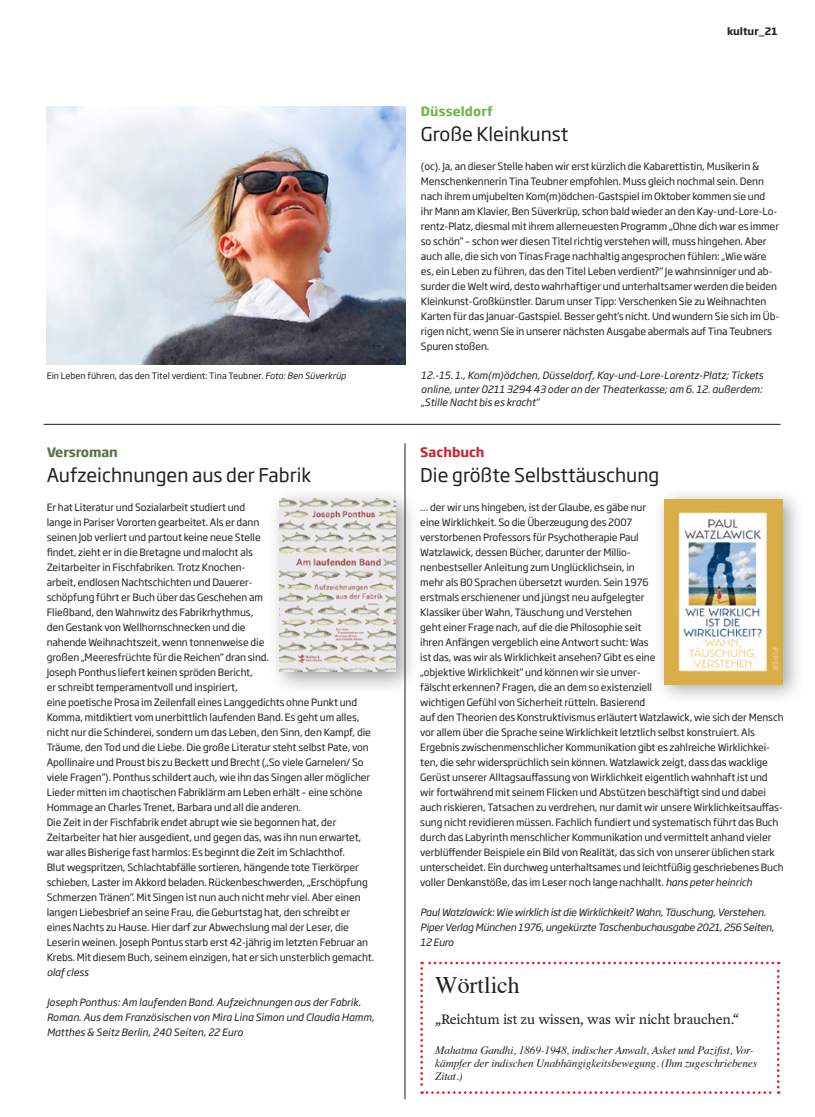
<style>
.page{position:relative;width:815px;height:1117px;background:#fff}
.page>*{position:absolute;margin:0;border:0;box-sizing:border-box;transform-origin:0 0}
.t1{font:23.75px "Times";color:#231f20}
.t2{font:18.75px "Soho Gothic Std";color:#231f20}
.t3{font:14.88px "Yoga OT";letter-spacing:-.01em;color:#231f20}
.t4{font:700 12.88px "Soho Gothic Std";letter-spacing:-.01em;color:#56714b}
.t5{font:700 12.88px "Soho Gothic Std";color:#d1232a}
.t6{font:700 12.5px "Soho Gothic Std";letter-spacing:.01em;color:#70b349}
.t7{font:italic 11.25px/13.2px "Times";letter-spacing:-.01em;color:#231f20}
.t8{font:10px/15px "Soho Gothic Std";letter-spacing:-.01em;color:#231f20}
.t9{font:italic 10px/15px "Soho Gothic Std";letter-spacing:-.005em;color:#231f20}
.t10{font:700 10px "Soho Gothic Std";color:#231f20}
.t11{font:8.75px "Soho Gothic Std";color:#231f20}
.s1{font-style:italic}
</style>
<div class="page">
<hr style="left:44px;top:424px;width:737px;height:1px;background:#231f20">
<hr style="left:405px;top:443px;width:1px;height:655px;background:#231f20">
<div style="left:653px;top:486px;width:152px;height:218px;background:#231f20;opacity:.4"></div>
<img style="left:664px;top:499px;width:118px;height:185px">
<div style="left:268px;top:487px;width:151px;height:207px;background:#231f20;opacity:.42"></div>
<img style="left:280px;top:498px;width:116px;height:173px">
<img style="left:47px;top:106px;width:359px;height:258px">
<svg style="left:420px;top:961px;width:360px;height:132px"></svg>
<p class="t11" style="left:47px;top:370px;width:301px">Ein Leben führen, das den Titel verdient: Tina Teubner. <span class="s1">Foto: Ben Süverkrüp</span></p>
<p class="t4" style="left:47px;top:443px;width:73px">Versroman</p>
<h2 class="t2" style="left:47px;top:463px;width:266px">Aufzeichnungen aus der Fabrik</h2>
<p class="t8" style="left:47px;top:499px;width:329px">Er hat Literatur und Sozialarbeit studiert und<br>lange in Pariser Vororten gearbeitet. Als er dann<br>seinen Job verliert und partout keine neue Stelle<br>findet, zieht er in die Bretagne und malocht als<br>Zeitarbeiter in Fischfabriken. Trotz Knochen-<br>arbeit, endlosen Nachtschichten und Dauerer-<br>schöpfung führt er Buch über das Geschehen am<br>Fließband, den Wahnwitz des Fabrikrhythmus,<br>den Gestank von Wellhornschnecken und die<br>nahende Weihnachtszeit, wenn tonnenweise die<br>großen „Meeresfrüchte für die Reichen“ dran sind.<br>Joseph Ponthus liefert keinen spröden Bericht,<br>er schreibt temperamentvoll und inspiriert,<br>eine poetische Prosa im Zeilenfall eines Langgedichts ohne Punkt und Komma, mitdiktiert vom unerbittlich laufenden Band. Es geht um alles, nicht nur die Schinderei, sondern um das Leben, den Sinn, den Kampf, die Träume, den Tod und die Liebe. Die große Literatur steht selbst Pate, von Apollinaire und Proust bis zu Beckett und Brecht („So viele Garnelen/ So viele Fragen“). Ponthus schildert auch, wie ihn das Singen aller möglicher Lieder mitten im chaotischen Fabriklärm am Leben erhält – eine schöne Hommage an Charles Trenet, Barbara und all die anderen.<br>Die Zeit in der Fischfabrik endet abrupt wie sie begonnen hat, der Zeitarbeiter hat hier ausgedient, und gegen das, was ihn nun erwartet, war alles Bisherige fast harmlos: Es beginnt die Zeit im Schlachthof.<br>Blut wegspritzen, Schlachtabfälle sortieren, hängende tote Tierkörper schieben, Laster im Akkord beladen. Rückenbeschwerden, „Erschöpfung Schmerzen Tränen“. Mit Singen ist nun auch nicht mehr viel. Aber einen langen Liebesbrief an seine Frau, die Geburtstag hat, den schreibt er eines Nachts zu Hause. Hier darf zur Abwechslung mal der Leser, die Leserin weinen. Joseph Pontus starb erst 42-jährig im letzten Februar an Krebs. Mit diesem Buch, seinem einzigen, hat er sich unsterblich gemacht.</p>
<p class="t9" style="left:47px;top:964px;width:43px">olaf cless</p>
<p class="t9" style="left:47px;top:994px;width:329px">Joseph Ponthus: Am laufenden Band. Aufzeichnungen aus der Fabrik.<br>Roman. Aus dem Französischen von Mira Lina Simon und Claudia Hamm,<br>Matthes &amp; Seitz Berlin, 240 Seiten, 22 Euro</p>
<p class="t10" style="left:727px;top:24px;width:52px">kultur_21</p>
<p class="t6" style="left:421px;top:103px;width:73px">Düsseldorf</p>
<h2 class="t2" style="left:421px;top:122px;width:149px">Große Kleinkunst</h2>
<p class="t8" style="left:421px;top:159px;width:360px">(oc). Ja, an dieser Stelle haben wir erst kürzlich die Kabarettistin, Musikerin &amp; Menschenkennerin Tina Teubner empfohlen. Muss gleich nochmal sein. Denn nach ihrem umjubelten Kom(m)ödchen-Gastspiel im Oktober kommen sie und ihr Mann am Klavier, Ben Süverkrüp, schon bald wieder an den Kay-und-Lore-Lo&shy;rentz-Platz, diesmal mit ihrem allerneuesten Programm „Ohne dich war es immer so schön“ – schon wer diesen Titel richtig verstehen will, muss hingehen. Aber auch alle, die sich von Tinas Frage nachhaltig angesprochen fühlen: „Wie wäre es, ein Leben zu führen, das den Titel Leben verdient?“ Je wahnsinniger und ab&shy;surder die Welt wird, desto wahrhaftiger und unterhaltsamer werden die beiden Kleinkunst-Großkünstler. Darum unser Tipp: Verschenken Sie zu Weihnachten Karten für das Januar-Gastspiel. Besser geht’s nicht. Und wundern Sie sich im Üb&shy;rigen nicht, wenn Sie in unserer nächsten Ausgabe abermals auf Tina Teubners Spuren stoßen.</p>
<p class="t9" style="left:421px;top:368px;width:344px;line-height:13.8px;text-align:justify">12.-15. 1., Kom(m)ödchen, Düsseldorf, Kay-und-Lore-Lorentz-Platz; Tickets online, unter 0211 3294 43 oder an der Theaterkasse; am 6. 12. außerdem: „Stille Nacht bis es kracht“</p>
<p class="t5" style="left:420px;top:443px;width:66px">Sachbuch</p>
<h2 class="t2" style="left:420px;top:463px;width:241px">Die größte Selbsttäuschung</h2>
<p class="t8" style="left:420px;top:499px;width:365px">… der wir uns hingeben, ist der Glaube, es gäbe nur<br>eine Wirklichkeit. So die Überzeugung des 2007<br>verstorbenen Professors für Psychotherapie Paul<br>Watzlawick, dessen Bücher, darunter der Millio-<br>nenbestseller Anleitung zum Unglücklichsein, in<br>mehr als 80 Sprachen übersetzt wurden. Sein 1976<br>erstmals erschienener und jüngst neu aufgelegter<br>Klassiker über Wahn, Täuschung und Verstehen<br>geht einer Frage nach, auf die die Philosophie seit<br>ihren Anfängen vergeblich eine Antwort sucht: Was<br>ist das, was wir als Wirklichkeit ansehen? Gibt es eine<br>„objektive Wirklichkeit“ und können wir sie unver-<br>fälscht erkennen? Fragen, die an dem so existenziell<br>wichtigen Gefühl von Sicherheit rütteln. Basierend<br>auf den Theorien des Konstruktivismus erläutert Watzlawick, wie sich der Mensch vor allem über die Sprache seine Wirklichkeit letztlich selbst konstruiert. Als Ergebnis zwischenmenschlicher Kommunikation gibt es zahlreiche Wirklichkei&shy;ten, die sehr widersprüchlich sein können. Watzlawick zeigt, dass das wacklige Gerüst unserer Alltagsauffassung von Wirklichkeit eigentlich wahnhaft ist und wir fortwährend mit seinem Flicken und Abstützen beschäftigt sind und dabei auch riskieren, Tatsachen zu verdrehen, nur damit wir unsere Wirklichkeitsauffas&shy;sung nicht revidieren müssen. Fachlich fundiert und systematisch führt das Buch durch das Labyrinth menschlicher Kommunikation und vermittelt anhand vieler verblüffender Beispiele ein Bild von Realität, das sich von unserer üblichen stark unterscheidet. Ein durchweg unterhaltsames und leichtfüßig geschriebenes Buch voller Denkanstöße, das im Leser noch lange nachhallt. <span class="s1">hans peter heinrich</span></p>
<p class="t9" style="left:420px;top:904px;width:355px">Paul Watzlawick: Wie wirklich ist die Wirklichkeit? Wahn, Täuschung, Verstehen.<br>Piper Verlag München 1976, ungekürzte Taschenbuchausgabe 2021, 256 Seiten,<br>12 Euro</p>
<h1 class="t1" style="left:435px;top:962px;width:86px">Wörtlich</h1>
<h3 class="t3" style="left:435px;top:1011px;width:305px">„Reichtum ist zu wissen, was wir nicht brauchen.“</h3>
<p class="t7" style="left:435px;top:1042px;width:323px">Mahatma Gandhi, 1869-1948, indischer Anwalt, Asket und Pazifist, Vor&shy;kämpfer der indischen Unabhängigkeitsbewegung. (Ihm zugeschriebenes<br>Zitat.)</p>
</div>
